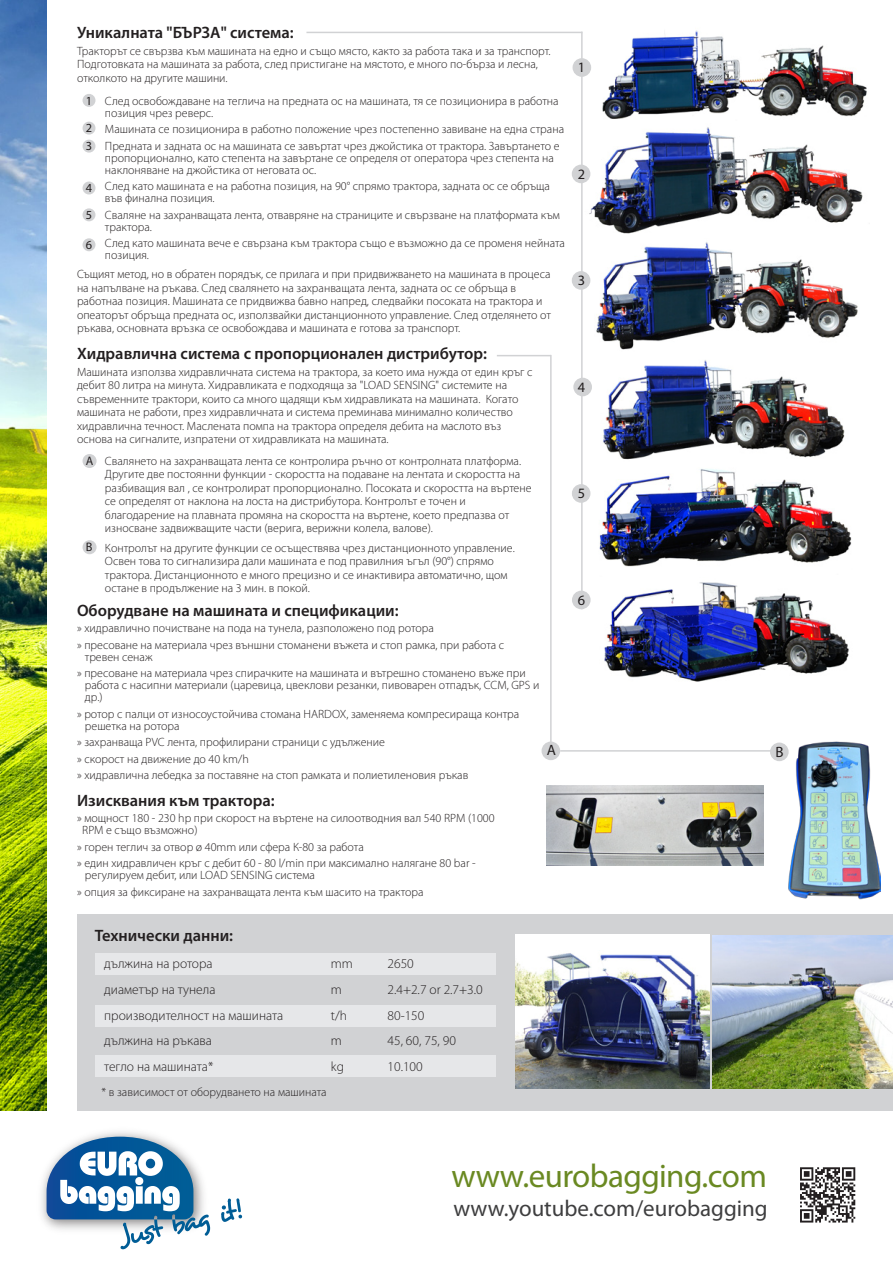
<style>
.page{position:relative;width:893px;height:1263px;background:#fff}
.page>*{position:absolute;margin:0;border:0;box-sizing:border-box;transform-origin:0 0}
.t1{font:33px "Myriad Pro";letter-spacing:-.015em;color:#6a8922}
.t2{font:22.95px "Myriad Pro";color:#3e3e3f}
.t3{font:600 16.5px "Myriad Pro";color:#231f20}
.t4{font:15px "Myriad Pro";color:#231f20}
.t5{font:14.4px "Myriad Pro";color:#231f20}
.t6{font:300 13.5px "Myriad Pro";color:#231f20}
.t7{font:12.3px/27px "Myriad Pro";color:#231f20}
.t8{font:300 12px/13.5px "Myriad Pro";color:#231f20}
</style>
<div class="page">
<div style="left:77px;top:914px;width:816px;height:197px;background:#d1d2d4"></div>
<hr style="left:581px;top:32px;width:2px;height:577px;background:#d1d2d4">
<hr style="left:550px;top:355px;width:2px;height:396px;background:#d1d2d4">
<hr style="left:306px;top:32px;width:276px;height:1px;background:#d1d2d4">
<hr style="left:497px;top:355px;width:54px;height:1px;background:#d1d2d4">
<hr style="left:560px;top:750px;width:215px;height:2px;background:#d1d2d4">
<img style="left:0;top:0;width:46px;height:1111px">
<div style="left:95px;top:953px;width:401px;height:22px;background:#e6e7e9"></div>
<div style="left:95px;top:1005px;width:401px;height:22px;background:#e6e7e9"></div>
<div style="left:95px;top:1056px;width:401px;height:21px;background:#e6e7e9"></div>
<img style="left:41px;top:1131px;width:170px;height:99px">
<svg style="left:47px;top:1137px;width:163px;height:112px"></svg>
<svg style="left:221px;top:1198px;width:21px;height:24px"></svg>
<img style="left:602px;top:30px;width:265px;height:89px">
<img style="left:584px;top:127px;width:279px;height:107px">
<img style="left:587px;top:469px;width:265px;height:98px">
<img style="left:604px;top:582px;width:245px;height:100px">
<img style="left:596px;top:242px;width:262px;height:108px">
<img style="left:603px;top:360px;width:242px;height:100px">
<div style="left:573px;top:58px;width:18px;height:19px;background:#d1d2d4;border-radius:50%"></div>
<div style="left:572px;top:165px;width:18px;height:18px;background:#d1d2d4;border-radius:50%"></div>
<div style="left:572px;top:271px;width:18px;height:19px;background:#d1d2d4;border-radius:50%"></div>
<div style="left:573px;top:378px;width:19px;height:18px;background:#d1d2d4;border-radius:50%"></div>
<div style="left:572px;top:484px;width:18px;height:19px;background:#d1d2d4;border-radius:50%"></div>
<div style="left:572px;top:591px;width:19px;height:18px;background:#d1d2d4;border-radius:50%"></div>
<div style="left:542px;top:741px;width:18px;height:19px;background:#d1d2d4;border-radius:50%"></div>
<div style="left:770px;top:742px;width:19px;height:19px;background:#d1d2d4;border-radius:50%"></div>
<div style="left:83px;top:94px;width:12px;height:13px;background:#d1d2d4;border-radius:50%"></div>
<div style="left:83px;top:122px;width:12px;height:13px;background:#d1d2d4;border-radius:50%"></div>
<div style="left:83px;top:140px;width:12px;height:13px;background:#d1d2d4;border-radius:50%"></div>
<div style="left:83px;top:182px;width:12px;height:12px;background:#d1d2d4;border-radius:50%"></div>
<div style="left:83px;top:208px;width:12px;height:13px;background:#d1d2d4;border-radius:50%"></div>
<div style="left:83px;top:238px;width:12px;height:13px;background:#d1d2d4;border-radius:50%"></div>
<div style="left:83px;top:454px;width:14px;height:14px;background:#d1d2d4;border-radius:50%"></div>
<div style="left:83px;top:540px;width:14px;height:14px;background:#d1d2d4;border-radius:50%"></div>
<img style="left:788px;top:741px;width:93px;height:158px">
<img style="left:546px;top:785px;width:217px;height:80px">
<img style="left:515px;top:934px;width:195px;height:154px">
<img style="left:712px;top:935px;width:181px;height:153px">
<svg style="left:800px;top:1167px;width:55px;height:55px"></svg>
<h3 class="t3" style="left:77px;top:22px;width:218px">Уникалната "БЪРЗА" система:</h3>
<p class="t8" style="left:77px;top:44px;width:475px">Тракторът се свързва към машината на едно и също място, както за работа така и за транспорт.<br>Подготовката на машината за работа, след пристигане на мястото, е много по-бърза и лесна, отколкото на другите машини.</p>
<p class="t7" style="left:86px;top:87px;width:8px">1<br>2</p>
<p class="t7" style="left:86px;top:132px;width:8px">3</p>
<p class="t7" style="left:86px;top:174px;width:8px">4<br>5</p>
<p class="t7" style="left:86px;top:231px;width:8px">6</p>
<p class="t8" style="left:105px;top:95px;width:455px;line-height:12px">След освобождаване на теглича на предната ос на машината, тя се позиционира в работна позиция чрез реверс.</p>
<p class="t8" style="left:105px;top:121px;width:461px;line-height:16.5px">Машината се позиционира в работно положение чрез постепенно завиване на една страна<br>Предната и задната ос на машината се завъртат чрез джойстика от трактора. Завъртането е</p>
<p class="t8" style="left:105px;top:152px;width:451px;line-height:12px">пропорционално, като степента на завъртане се определя от оператора чрез степента на наклоняване на джойстика от неговата ос.</p>
<p class="t8" style="left:105px;top:180px;width:447px;line-height:12px">След като машината е на работна позиция, на 90° спрямо трактора, задната ос се обръща във финална позиция.</p>
<p class="t8" style="left:105px;top:209px;width:456px;line-height:12px">Сваляне на захранващата лента, отвавряне на страниците и свързване на платформата към трактора.</p>
<p class="t8" style="left:105px;top:237px;width:462px;line-height:12px">След като машината вече е свързана към трактора също е възможно да се променя нейната позиция.</p>
<p class="t8" style="left:77px;top:267px;width:476px">Същият метод, но в обратен порядък, се прилага и при придвижването на машината в процеса на напълване на ръкава. След свалянето на захранващата лента, задната ос се обръща в работнаа позиция. Машината се придвижва бавно напред, следвайки посоката на трактора и опеаторът обръща предната ос, използвайки дистанционното управление. След отделянето от ръкава, основната връзка се освобождава и машината е готова за транспорт.</p>
<h3 class="t3" style="left:77px;top:343px;width:411px">Хидравлична система с пропорционален дистрибутор:</h3>
<p class="t8" style="left:77px;top:365px;width:457px">Машината използва хидравличната система на трактора, за което има нужда от един кръг с дебит 80 литра на минута. Хидравликата е подходяща за "LOAD SENSING" системите на съвременните трактори, които са много щадящи към хидравликата на машината. Когато машината не работи, през хидравличната и система преминава минимално количество хидравлична течност. Маслената помпа на трактора определя дебита на маслото въз основа на сигналите, изпратени от хидравликата на машината.</p>
<p class="t5" style="left:578px;top:59px;width:9px">1</p>
<p class="t5" style="left:578px;top:165px;width:9px">2</p>
<p class="t5" style="left:578px;top:272px;width:9px">3</p>
<p class="t5" style="left:578px;top:378px;width:9px">4</p>
<p class="t7" style="left:86px;top:447px;width:9px">A</p>
<p class="t7" style="left:86px;top:533px;width:8px">B</p>
<p class="t8" style="left:105px;top:454px;width:428px">Свалянето на захранващата лента се контролира ръчно от контролната платформа.<br>Другите две постоянни функции - скоростта на подаване на лентата и скоростта на разбиващия вал , се контролират пропорционално. Посоката и скоростта на въртене се определят от наклона на лоста на дистрибутора. Контролът е точен и благодарение на плавната промяна на скоростта на въртене, което предпазва от износване задвижващите части (верига, верижни колела, валове).</p>
<p class="t8" style="left:105px;top:541px;width:411px">Контролът на другите функции се осъществява чрез дистанционното управление.<br>Освен това то сигнализира дали машината е под правилния ъгъл (90°) спрямо трактора. Дистанционното е много прецизно и се инактивира автоматично, щом остане в продължение на 3 мин. в покой.</p>
<h3 class="t3" style="left:77px;top:599px;width:323px">Оборудване на машината и спецификации:</h3>
<p class="t8" style="left:77px;top:620px;width:429px;line-height:16.5px">» хидравлично почистване на пода на тунела, разположено под ротора<br>» пресоване на материала чрез външни стоманени въжета и стоп рамка, при работа с</p>
<p class="t8" style="left:77px;top:648px;width:450px;line-height:16.5px;text-indent:8px">тревен сенаж<br>» пресоване на материала чрез спирачките на машината и вътрешно стоманено въже при</p>
<p class="t8" style="left:85px;top:679px;width:456px;line-height:12px">работа с насипни материали (царевица, цвеклови резанки, пивоварен отпадък, ССМ, GPS и др.)</p>
<p class="t8" style="left:85px;top:707px;width:436px;line-height:12px;text-indent:-8px">» ротор с палци от износоустойчива стомана HАRDOX, заменяема компресираща контра решетка на ротора</p>
<p class="t8" style="left:77px;top:734px;width:393px;line-height:16.5px">» захранваща PVC лента, профилирани страници с удължение<br>» скорост на движение до 40 km/h<br>» хидравлична лебедка за поставяне на стоп рамката и полиетиленовия ръкав</p>
<h3 class="t3" style="left:77px;top:789px;width:199px">Изисквания към трактора:</h3>
<p class="t8" style="left:82px;top:812px;width:414px;line-height:12px;text-indent:-5px">» мощност 180 - 230 hp при скорост на въртене на силоотводния вал 540 RPM (1000<br>RPM e също възможно)</p>
<p class="t8" style="left:77px;top:838px;width:400px;line-height:16.5px">» горен теглич за отвор ø 40mm или сфера К-80 за работа<br>» един хидравличен кръг с дебит 60 - 80 l/min при максимално налягане 80 bar -</p>
<p class="t8" style="left:77px;top:867px;width:348px;line-height:16.5px;text-indent:8px">регулируем дебит, или LOAD SENSING система<br>» опция за фиксиране на захранващата лента към шасито на трактора</p>
<p class="t5" style="left:578px;top:485px;width:9px">5</p>
<p class="t5" style="left:578px;top:591px;width:9px">6</p>
<p class="t4" style="left:547px;top:741px;width:11px">A</p>
<p class="t4" style="left:775px;top:742px;width:10px">B</p>
<h3 class="t3" style="left:95px;top:925px;width:140px">Технически данни:</h3>
<p class="t6" style="left:104px;top:956px;width:110px">дължина на ротора</p>
<p class="t6" style="left:331px;top:956px;width:24px">mm</p>
<p class="t6" style="left:387px;top:956px;width:28px">2650</p>
<p class="t6" style="left:104px;top:981px;width:113px">диаметър на тунела</p>
<p class="t6" style="left:331px;top:981px;width:13px">m</p>
<p class="t6" style="left:387px;top:981px;width:97px">2.4+2.7 or 2.7+3.0</p>
<p class="t6" style="left:104px;top:1007px;width:181px">производителност на машината</p>
<p class="t6" style="left:331px;top:1007px;width:18px">t/h</p>
<p class="t6" style="left:387px;top:1007px;width:38px">80-150</p>
<p class="t6" style="left:104px;top:1032px;width:109px">дължина на ръкава</p>
<p class="t6" style="left:331px;top:1032px;width:13px">m</p>
<p class="t6" style="left:387px;top:1032px;width:70px">45, 60, 75, 90</p>
<p class="t6" style="left:104px;top:1058px;width:111px">тегло на машината*</p>
<p class="t6" style="left:331px;top:1058px;width:15px">kg</p>
<p class="t6" style="left:387px;top:1058px;width:37px">10.100</p>
<p class="t8" style="left:102px;top:1085px;width:227px">* в зависимост от оборудването на машината</p>
<h1 class="t1" style="left:452px;top:1155px;width:317px">www.eurobagging.com</h1>
<h2 class="t2" style="left:453px;top:1194px;width:316px">www.youtube.com/eurobagging</h2>
</div>
